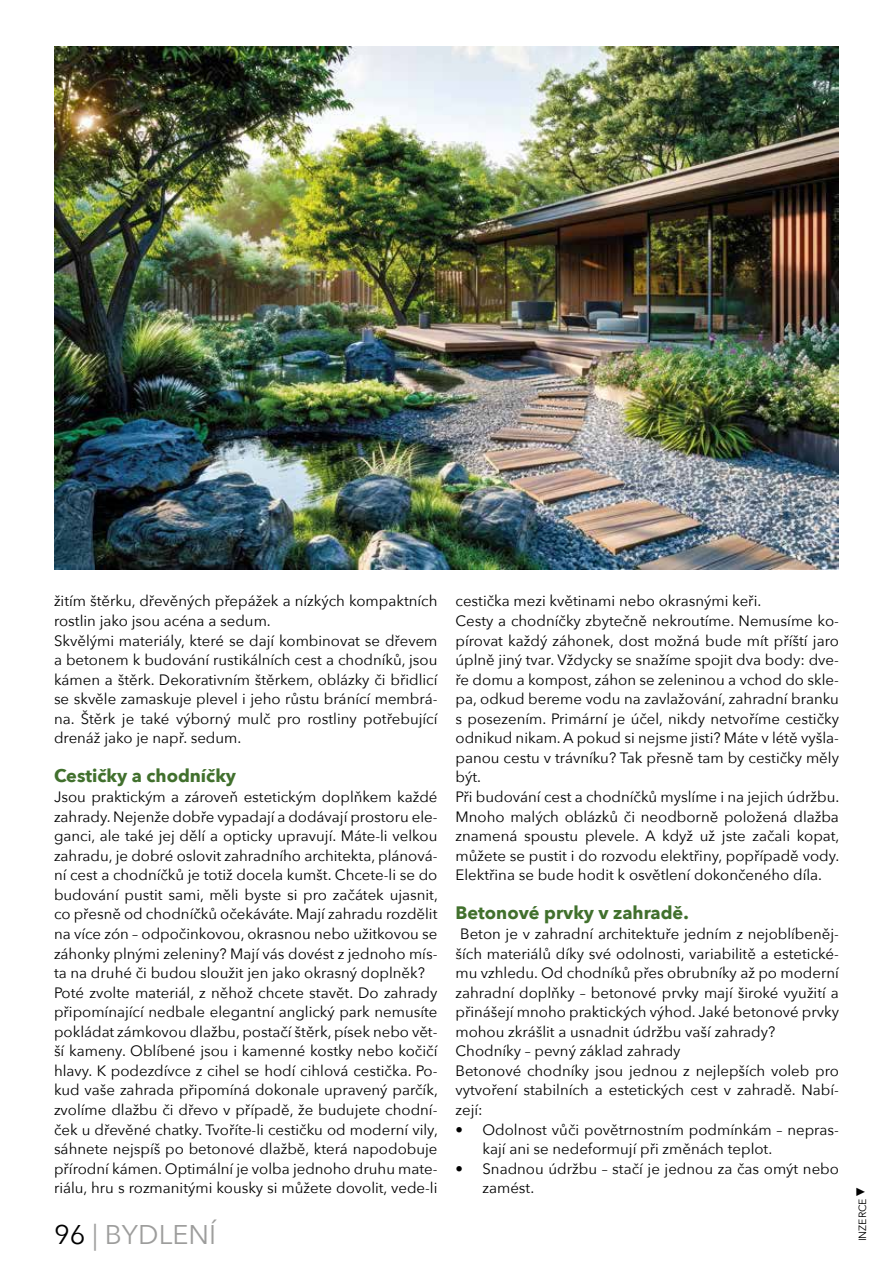
<style>
.page{position:relative;width:893px;height:1263px;background:#fff}
.page>*{position:absolute;margin:0;border:0;box-sizing:border-box;transform-origin:0 0}
.t1{font:27px "Avenir Next";color:#9d9d9c}
.t2{font:700 18px "Avenir Next";color:#41702d}
.t3{font:15px/19.5px "Avenir Next";color:#000}
.t4{font:12px "Impact";color:#000}
.t5{font:10.5px "Avenir Next";color:#000}
.s1{color:#000}
</style>
<div class="page">
<img style="left:54px;top:46px;width:785px;height:524px">
<p class="t3" style="left:54px;top:591px;width:385px">žitím štěrku, dřevěných přepážek a nízkých kompaktních rostlin jako jsou acéna a sedum.<br>Skvělými materiály, které se dají kombinovat se dřevem a betonem k budování rustikálních cest a chodníků, jsou kámen a štěrk. Dekorativním štěrkem, oblázky či břidlicí se skvěle zamaskuje plevel i jeho růstu bránící membrá&shy;na. Štěrk je také výborný mulč pro rostliny potřebující drenáž jako je např. sedum.</p>
<p class="t2" style="left:54px;top:760px;width:184px">Cestičky a chodníčky</p>
<p class="t3" style="left:54px;top:786px;width:385px">Jsou praktickým a zároveň estetickým doplňkem každé zahrady. Nejenže dobře vypadají a dodávají prostoru ele&shy;ganci, ale také jej dělí a opticky upravují. Máte-li velkou zahradu, je dobré oslovit zahradního architekta, plánová&shy;ní cest a chodníčků je totiž docela kumšt. Chcete-li se do budování pustit sami, měli byste si pro začátek ujasnit, co přesně od chodníčků očekáváte. Mají zahradu rozdělit na více zón – odpočinkovou, okrasnou nebo užitkovou se záhonky plnými zeleniny? Mají vás dovést z jednoho mís&shy;ta na druhé či budou sloužit jen jako okrasný doplněk?<br>Poté zvolte materiál, z něhož chcete stavět. Do zahrady připomínající nedbale elegantní anglický park nemusíte pokládat zámkovou dlažbu, postačí štěrk, písek nebo vět&shy;ší kameny. Oblíbené jsou i kamenné kostky nebo kočičí hlavy. K podezdívce z cihel se hodí cihlová cestička. Po&shy;kud vaše zahrada připomíná dokonale upravený parčík, zvolíme dlažbu či dřevo v případě, že budujete chodní&shy;ček u dřevěné chatky. Tvoříte-li cestičku od moderní vily, sáhnete nejspíš po betonové dlažbě, která napodobuje přírodní kámen. Optimální je volba jednoho druhu mate&shy;riálu, hru s rozmanitými kousky si můžete dovolit, vede-li</p>
<h1 class="t1" style="left:54px;top:1212px;width:164px"><span class="s1">96</span> | BYDLENÍ</h1>
<p class="t3" style="left:455px;top:591px;width:385px">cestička mezi květinami nebo okrasnými keři.<br>Cesty a chodníčky zbytečně nekroutíme. Nemusíme ko&shy;pírovat každý záhonek, dost možná bude mít příští jaro úplně jiný tvar. Vždycky se snažíme spojit dva body: dve&shy;ře domu a kompost, záhon se zeleninou a vchod do skle&shy;pa, odkud bereme vodu na zavlažování, zahradní branku s posezením. Primární je účel, nikdy netvoříme cestičky odnikud nikam. A pokud si nejsme jisti? Máte v létě vyšla&shy;panou cestu v trávníku? Tak přesně tam by cestičky měly být.<br>Při budování cest a chodníčků myslíme i na jejich údržbu.<br>Mnoho malých oblázků či neodborně položená dlažba znamená spoustu plevele. A když už jste začali kopat, můžete se pustit i do rozvodu elektřiny, popřípadě vody.<br>Elektřina se bude hodit k osvětlení dokončeného díla.</p>
<p class="t2" style="left:455px;top:897px;width:235px">Betonové prvky v zahradě.</p>
<p class="t3" style="left:455px;top:923px;width:385px;text-indent:5px">Beton je v zahradní architektuře jedním z nejoblíbeněj&shy;ších materiálů díky své odolnosti, variabilitě a estetické&shy;mu vzhledu. Od chodníků přes obrubníky až po moderní zahradní doplňky – betonové prvky mají široké využití a přinášejí mnoho praktických výhod. Jaké betonové prvky mohou zkrášlit a usnadnit údržbu vaší zahrady?<br>Chodníky – pevný základ zahrady<br>Betonové chodníky jsou jednou z nejlepších voleb pro vytvoření stabilních a estetických cest v zahradě. Nabí&shy;zejí:</p>
<p class="t3" style="left:482px;top:1119px;width:358px;text-indent:-27px">• Odolnost vůči povětrnostním podmínkám – nepras&shy;kají ani se nedeformují při změnách teplot.</p>
<p class="t3" style="left:482px;top:1158px;width:358px;text-indent:-27px">• Snadnou údržbu – stačí je jednou za čas omýt nebo zamést.</p>
<p class="t4" style="left:855px;top:1182px;width:13px">►</p>
<p class="t5" style="left:854px;top:1241px;width:44px;rotate:-90deg">INZERCE</p>
</div>
